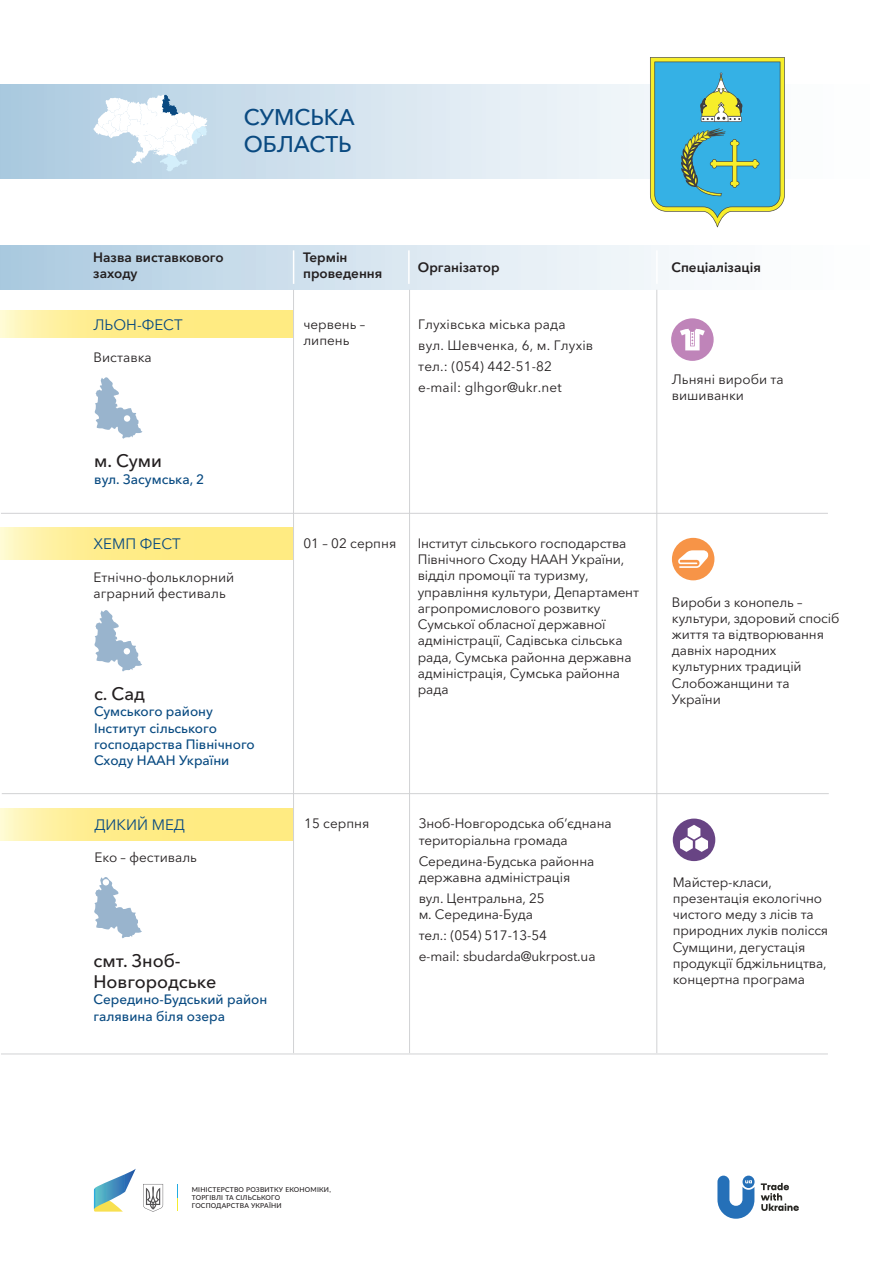
<style>
.page{position:relative;width:893px;height:1263px;background:#fff}
.page>*{position:absolute;margin:0;border:0;box-sizing:border-box;transform-origin:0 0}
.t1{font:500 22.5px/27px "Avenir Next Cyr";color:#0a4a81}
.t2{font:500 18px/21.6px "Avenir Next Cyr";color:#231f20}
.t3{font:15px "Avenir Next Cyr";color:#084a81}
.t4{font:13.5px/16.2px "Avenir Next Cyr";letter-spacing:-.01em;color:#231f20}
.t5{font:500 13.5px/16.2px "Avenir Next Cyr";color:#084a81}
.t6{font:13.5px/21px "Avenir Next Cyr";letter-spacing:.01em;color:#231f20}
.t7{font:600 13.5px/16.2px "Avenir Next Cyr";color:#231f20}
.t8{font:500 6.75px/8.1px "Lato";letter-spacing:.03em;color:#231f20}
</style>
<div class="page">
<svg style="left:761px;top:1183px;width:38px;height:28px"></svg>
<svg style="left:717px;top:1175px;width:37px;height:44px"></svg>
<svg style="left:94px;top:1168px;width:42px;height:43px"></svg>
<svg style="left:143px;top:1184px;width:20px;height:28px"></svg>
<hr style="left:0;top:85px;width:1px;height:93px;background:#a8c8de">
<div style="left:1px;top:245px;width:892px;height:44px;background:linear-gradient(to right,#b0cce1,#fff)"></div>
<hr style="left:293px;top:250px;width:1px;height:34px;background:#fff">
<hr style="left:408px;top:250px;width:2px;height:34px;background:#fff">
<hr style="left:656px;top:250px;width:2px;height:34px;background:#fff">
<svg style="left:1px;top:85px;width:649px;height:93px;background:#d3e3ee"></svg>
<div style="left:673px;top:818px;width:42px;height:43px;background:#684484;border-radius:50%"></div>
<svg style="left:680px;top:825px;width:28px;height:27px"></svg>
<div style="left:672px;top:538px;width:42px;height:42px;background:#f79447;border-radius:50%"></div>
<svg style="left:678px;top:550px;width:31px;height:18px"></svg>
<div style="left:671px;top:318px;width:43px;height:43px;background:#bf84b9;border-radius:50%"></div>
<svg style="left:680px;top:329px;width:25px;height:21px"></svg>
<svg style="left:0;top:528px;width:293px;height:31px;background:#feed90"></svg>
<svg style="left:0;top:808px;width:293px;height:33px;background:#feed90"></svg>
<svg style="left:1px;top:310px;width:292px;height:28px;background:#feed90"></svg>
<hr style="left:293px;top:290px;width:1px;height:763px;background:#d1d2d4">
<hr style="left:656px;top:290px;width:1px;height:763px;background:#d1d2d4">
<hr style="left:409px;top:290px;width:1px;height:763px;background:#d1d2d4">
<hr style="left:1px;top:513px;width:827px;height:1px;background:#d1d2d4">
<hr style="left:2px;top:793px;width:827px;height:1px;background:#d1d2d4">
<hr style="left:1px;top:1053px;width:827px;height:1px;background:#d1d2d4">
<svg style="left:94px;top:95px;width:113px;height:76px"></svg>
<svg style="left:650px;top:57px;width:135px;height:170px;background:#65b7c0"></svg>
<svg style="left:95px;top:377px;width:47px;height:62px"></svg>
<div style="left:124px;top:415px;width:6px;height:7px;background:#fff;border-radius:50%"></div>
<svg style="left:94px;top:610px;width:48px;height:61px"></svg>
<svg style="left:94px;top:877px;width:48px;height:61px"></svg>
<h1 class="t1" style="left:244px;top:104px;width:112px">СУМСЬКА<br>ОБЛАСТЬ</h1>
<p class="t7" style="left:93px;top:249px;width:132px">Назва виставкового заходу</p>
<p class="t7" style="left:303px;top:249px;width:81px">Термін проведення</p>
<p class="t7" style="left:418px;top:259px;width:83px">Організатор</p>
<p class="t7" style="left:672px;top:259px;width:91px">Спеціалізація</p>
<p class="t3" style="left:94px;top:315px;width:91px">ЛЬОН-ФЕСТ</p>
<p class="t4" style="left:94px;top:349px;width:60px">Виставка</p>
<h2 class="t2" style="left:94px;top:450px;width:69px">м. Суми</h2>
<p class="t5" style="left:94px;top:471px;width:111px">вул. Засумська, 2</p>
<p class="t3" style="left:94px;top:535px;width:89px">ХЕМП ФЕСТ</p>
<p class="t4" style="left:94px;top:569px;width:142px">Етнічно-фольклорний аграрний фестиваль</p>
<h2 class="t2" style="left:94px;top:683px;width:52px">с. Сад</h2>
<p class="t5" style="left:94px;top:703px;width:162px">Сумського району<br>Інститут сільського господарства Північного<br>Сходу НААН України</p>
<p class="t3" style="left:94px;top:815px;width:92px">ДИКИЙ МЕД</p>
<p class="t4" style="left:94px;top:849px;width:104px">Еко – фестиваль</p>
<h2 class="t2" style="left:93px;top:949px;width:124px">смт. Зноб-<br>Новгородське</h2>
<p class="t5" style="left:93px;top:991px;width:175px">Середино-Будський район галявина біля озера</p>
<p class="t4" style="left:303px;top:316px;width:63px">червень – липень</p>
<p class="t6" style="left:418px;top:313px;width:176px">Глухівська міська рада вул. Шевченка, 6, м. Глухів тел.: (054) 442-51-82 е-mail: glhgor@ukr.net</p>
<p class="t4" style="left:672px;top:371px;width:113px">Льняні вироби та вишиванки</p>
<p class="t4" style="left:303px;top:535px;width:94px">01 – 02 серпня</p>
<p class="t4" style="left:418px;top:535px;width:223px">Інститут сільського господарства<br>Північного Сходу НААН України, відділ промоції та туризму, управління культури, Департамент агропромислового розвитку<br>Сумської обласної державної адміністрації, Садівська сільська рада, Сумська районна державна адміністрація, Сумська районна рада</p>
<p class="t4" style="left:672px;top:594px;width:169px">Вироби з конопель – культури, здоровий спосіб життя та відтворювання давніх народних культурних традицій<br>Слобожанщини та<br>України</p>
<p class="t4" style="left:304px;top:815px;width:67px">15 серпня</p>
<p class="t4" style="left:419px;top:816px;width:194px">Зноб-Новгородська об’єднана територіальна громада</p>
<p class="t4" style="left:419px;top:853px;width:177px">Середина-Будська районна державна адміністрація</p>
<p class="t4" style="left:419px;top:890px;width:127px">вул. Центральна, 25 м. Середина-Буда</p>
<p class="t4" style="left:419px;top:925px;width:178px;line-height:21px">тел.: (054) 517-13-54<br>e-mail: sbudarda@ukrpost.ua</p>
<p class="t4" style="left:673px;top:874px;width:157px">Майстер-класи, презентація екологічно чистого меду з лісів та природних луків полісся<br>Сумщини, дегустація продукції бджільництва, концертна програма</p>
<p class="t8" style="left:192px;top:1185px;width:141px">МІНІСТЕРСТВО РОЗВИТКУ ЕКОНОМІКИ,<br>ТОРГІВЛІ ТА СІЛЬСЬКОГО<br>ГОСПОДАРСТВА УКРАЇНИ</p>
</div>
